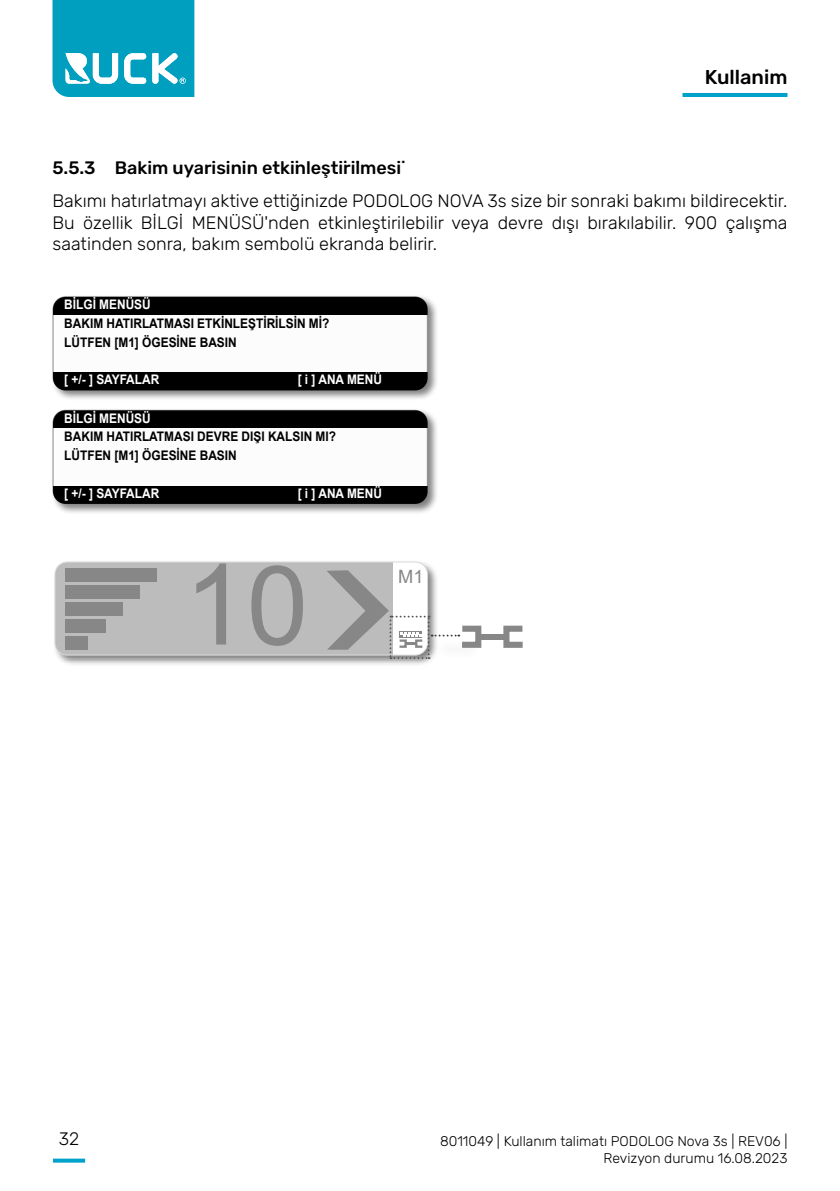
<style>
.page{position:relative;width:840px;height:1191px;background:#fff}
.page>*{position:absolute;margin:0;border:0;box-sizing:border-box;transform-origin:0 0}
.t1{font:112.8px "Arial";color:#878787}
.INHALT_Überschrift_i{font:500 20px "Rubik";color:#000}
.t2{font:18.2px "Arial";color:#878787}
.INHALT_Fließtext{font:300 18px/21.6px "Rubik";color:#000;text-align:justify}
.t3{font:500 18px "Rubik";color:#000}
.t4{font:300 14px/16.8px "Rubik";color:#000;text-align:right}
.t5{font:700 13.2px "Arial";color:#000;scale:.9 1}
.t6{font:700 13.2px "Arial";color:#fff;scale:.9 1}
.s1{font-size:110.2px}
</style>
<div class="page">
<svg style="left:52px;top:0;width:142px;height:97px;background:#22abc8"></svg>
<svg style="left:53px;top:1158px;width:32px;height:4px"></svg>
<hr style="left:682px;top:93px;width:105px;height:4px;background:#00a1cb">
<div style="left:52px;top:559px;width:386px;height:107px;background:#000;opacity:.5"></div>
<div style="left:55px;top:562px;width:372px;height:93px;background:#bcbcbc;border-radius:12px"></div>
<div style="left:393px;top:562px;width:33px;height:93px;background:#fff"></div>
<div style="left:54px;top:561px;width:374px;height:94px;border:1px solid #dadada;border-radius:12px"></div>
<div style="left:65px;top:585px;width:75px;height:13px;background:#878787"></div>
<div style="left:65px;top:602px;width:58px;height:13px;background:#878787"></div>
<div style="left:65px;top:619px;width:40px;height:13px;background:#878787"></div>
<div style="left:65px;top:636px;width:23px;height:13px;background:#878787"></div>
<div style="left:65px;top:568px;width:91px;height:13px;background:#878787"></div>
<div style="left:478px;top:634px;width:26px;height:6px;background:#878787"></div>
<div style="left:459px;top:625px;width:22px;height:23px;border:6px solid #878787"></div>
<div style="left:503px;top:625px;width:22px;height:23px;border:6px solid #878787"></div>
<svg style="left:326px;top:570px;width:133px;height:89px"></svg>
<div style="left:51px;top:295px;width:387px;height:106px;background:#000;opacity:.5"></div>
<div style="left:53px;top:297px;width:374px;height:92px;background:#fff;border-radius:12px"></div>
<div style="left:53px;top:372px;width:374px;height:18px;background:#000"></div>
<div style="left:53px;top:297px;width:374px;height:18px;background:#000"></div>
<div style="left:51px;top:408px;width:387px;height:106px;background:#000;opacity:.5"></div>
<div style="left:53px;top:410px;width:374px;height:93px;background:#fff;border-radius:12px"></div>
<div style="left:53px;top:486px;width:374px;height:18px;background:#000"></div>
<div style="left:53px;top:410px;width:374px;height:18px;background:#000"></div>
<p class="INHALT_Überschrift_i" style="left:704px;top:66px;width:84px">Kullanim</p>
<p class="t3" style="left:52px;top:158px;width:353px">5.5.3 Bakim uyarisinin etki̇nleşti̇ri̇lmesi̇</p>
<p class="INHALT_Fließtext" style="left:52px;top:191px;width:736px">Bakımı hatırlatmayı aktive ettiğinizde PODOLOG NOVA 3s size bir sonraki bakımı bildirecektir.<br>Bu özellik BİLGİ MENÜSÜ'nden etkinleştirilebilir veya devre dışı bırakılabilir. 900 çalışma saatinden sonra, bakım sembolü ekranda belirir.</p>
<p class="t6" style="left:64px;top:295px;width:98px">BİLGİ MENÜSÜ</p>
<p class="t5" style="left:64px;top:314px;width:296px">BAKIM HATIRLATMASI ETKİNLEŞTİRİLSİN Mİ?</p>
<p class="t5" style="left:64px;top:333px;width:193px">LÜTFEN [M1] ÖGESİNE BASIN</p>
<p class="t6" style="left:64px;top:370px;width:107px">[ +/- ] SAYFALAR</p>
<p class="t6" style="left:297px;top:370px;width:95px">[ i ] ANA MENÜ</p>
<p class="t6" style="left:64px;top:409px;width:98px">BİLGİ MENÜSÜ</p>
<p class="t5" style="left:64px;top:427px;width:303px">BAKIM HATIRLATMASI DEVRE DIŞI KALSIN MI?</p>
<p class="t5" style="left:64px;top:446px;width:193px">LÜTFEN [M1] ÖGESİNE BASIN</p>
<p class="t6" style="left:64px;top:483px;width:107px">[ +/- ] SAYFALAR</p>
<p class="t6" style="left:297px;top:483px;width:95px">[ i ] ANA MENÜ</p>
<p class="t1" style="left:184px;top:527px;width:126px">1<span class="s1">0</span></p>
<p class="t2" style="left:398px;top:564px;width:27px">M1</p>
<p class="INHALT_Fließtext" style="left:59px;top:1128px;width:22px">32</p>
<p class="t4" style="left:440px;top:1133px;width:349px">8011049 | Kullanım talimatı PODOLOG Nova 3s | REV06 |<br>Revizyon durumu 16.08.2023</p>
</div>
